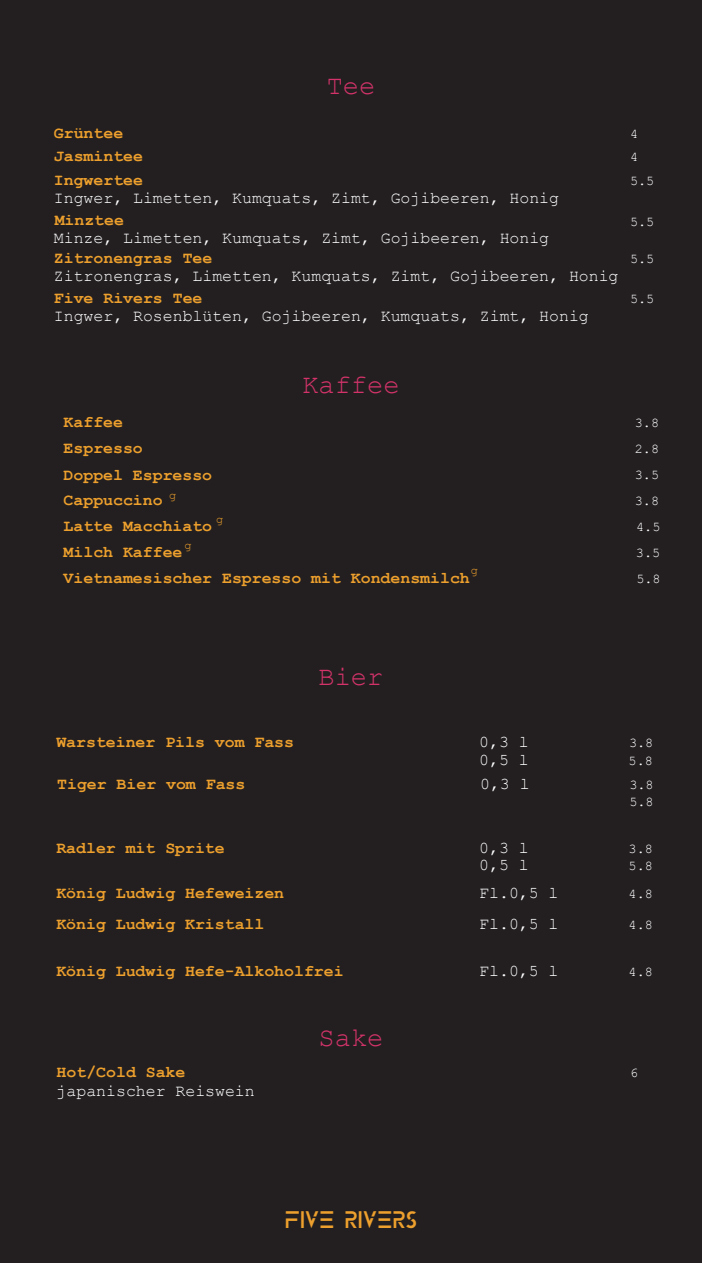
<style>
.page{position:relative;width:702px;height:1263px;background:#231f20}
.page>*{position:absolute;margin:0;border:0;box-sizing:border-box;transform-origin:0 0}
.t1{font:27px "Courier New";color:#d3336a}
.t2{font:24px "Colony";color:#eda02d}
.t3{font:700 16.5px "Courier New";color:#eda02d}
.t4{font:16.5px/17.1px "Courier New";color:#fff}
.t5{font:13.5px/17.1px "Courier New";color:#fff}
.t6{font:12px "Courier New";color:#eda02d}
</style>
<div class="page">
<h1 class="t1" style="left:326px;top:69px;width:50px">Tee</h1>
<p class="t3" style="left:54px;top:123px;width:71px">Grüntee</p>
<p class="t5" style="left:630px;top:125px;width:10px">4</p>
<p class="t3" style="left:54px;top:145px;width:91px">Jasmintee</p>
<p class="t5" style="left:630px;top:147px;width:10px">4</p>
<p class="t3" style="left:54px;top:169px;width:91px">Ingwertee</p>
<p class="t5" style="left:630px;top:171px;width:26px">5.5</p>
<p class="t4" style="left:54px;top:188px;width:506px">Ingwer, Limetten, Kumquats, Zimt, Gojibeeren, Honig</p>
<p class="t4" style="left:54px;top:229px;width:497px">Minze, Limetten, Kumquats, Zimt, Gojibeeren, Honig</p>
<p class="t3" style="left:54px;top:248px;width:160px">Zitronengras Tee</p>
<p class="t5" style="left:630px;top:250px;width:26px">5.5</p>
<p class="t4" style="left:54px;top:267px;width:566px">Zitronengras, Limetten, Kumquats, Zimt, Gojibeeren, Honig</p>
<p class="t3" style="left:54px;top:287px;width:150px">Five Rivers Tee</p>
<p class="t5" style="left:630px;top:289px;width:26px">5.5</p>
<p class="t4" style="left:54px;top:306px;width:536px">Ingwer, Rosenblüten, Gojibeeren, Kumquats, Zimt, Honig</p>
<p class="t3" style="left:55px;top:210px;width:71px">Minztee</p>
<p class="t5" style="left:630px;top:212px;width:26px">5.5</p>
<h1 class="t1" style="left:302px;top:368px;width:99px">Kaffee</h1>
<p class="t3" style="left:64px;top:412px;width:61px">Kaffee</p>
<p class="t5" style="left:634px;top:414px;width:26px">3.8</p>
<p class="t3" style="left:64px;top:438px;width:81px">Espresso</p>
<p class="t5" style="left:634px;top:440px;width:26px">2.8</p>
<p class="t3" style="left:64px;top:489px;width:100px">Cappuccino</p>
<p class="t5" style="left:634px;top:492px;width:26px">3.8</p>
<p class="t3" style="left:64px;top:515px;width:150px">Latte Macchiato</p>
<p class="t5" style="left:636px;top:518px;width:26px">4.5</p>
<p class="t3" style="left:64px;top:542px;width:120px">Milch Kaffee</p>
<p class="t5" style="left:636px;top:544px;width:26px">3.5</p>
<p class="t3" style="left:64px;top:568px;width:407px">Vietnamesischer Espresso mit Kondensmilch</p>
<p class="t5" style="left:636px;top:570px;width:26px">5.8</p>
<p class="t3" style="left:64px;top:464px;width:150px">Doppel Espresso</p>
<p class="t5" style="left:634px;top:466px;width:26px">3.5</p>
<p class="t6" style="left:169px;top:488px;width:9px">g</p>
<p class="t6" style="left:216px;top:512px;width:9px">g</p>
<p class="t6" style="left:184px;top:537px;width:9px">g</p>
<p class="t6" style="left:471px;top:563px;width:9px">g</p>
<h1 class="t1" style="left:318px;top:660px;width:66px">Bier</h1>
<p class="t3" style="left:56px;top:732px;width:239px">Warsteiner Pils vom Fass</p>
<p class="t4" style="left:479px;top:733px;width:51px">0,3 l<br>0,5 l</p>
<p class="t5" style="left:628px;top:734px;width:26px">3.8<br>5.8</p>
<p class="t3" style="left:57px;top:773px;width:190px">Tiger Bier vom Fass</p>
<p class="t4" style="left:480px;top:774px;width:51px">0,3 l</p>
<p class="t5" style="left:629px;top:775px;width:26px">3.8<br>5.8</p>
<p class="t3" style="left:56px;top:837px;width:170px">Radler mit Sprite</p>
<p class="t4" style="left:479px;top:838px;width:51px">0,3 l<br>0,5 l</p>
<p class="t3" style="left:56px;top:883px;width:229px">König Ludwig Hefeweizen</p>
<p class="t4" style="left:479px;top:884px;width:81px">Fl.0,5 l</p>
<p class="t5" style="left:628px;top:885px;width:26px">4.8</p>
<p class="t3" style="left:56px;top:914px;width:209px">König Ludwig Kristall</p>
<p class="t4" style="left:479px;top:915px;width:81px">Fl.0,5 l</p>
<p class="t5" style="left:628px;top:916px;width:26px">4.8</p>
<p class="t3" style="left:56px;top:960px;width:289px">König Ludwig Hefe-Alkoholfrei</p>
<p class="t4" style="left:479px;top:961px;width:81px">Fl.0,5 l</p>
<p class="t5" style="left:628px;top:962px;width:26px">4.8</p>
<p class="t5" style="left:628px;top:839px;width:26px">3.8<br>5.8</p>
<p class="t3" style="left:57px;top:1061px;width:130px">Hot/Cold Sake</p>
<p class="t4" style="left:57px;top:1082px;width:200px">japanischer Reiswein</p>
<h1 class="t1" style="left:318px;top:1020px;width:66px">Sake</h1>
<h2 class="t2" style="left:285px;top:1207px;width:134px">FIVE RIVERS</h2>
<p class="t5" style="left:630px;top:1063px;width:10px">6</p>
</div>
